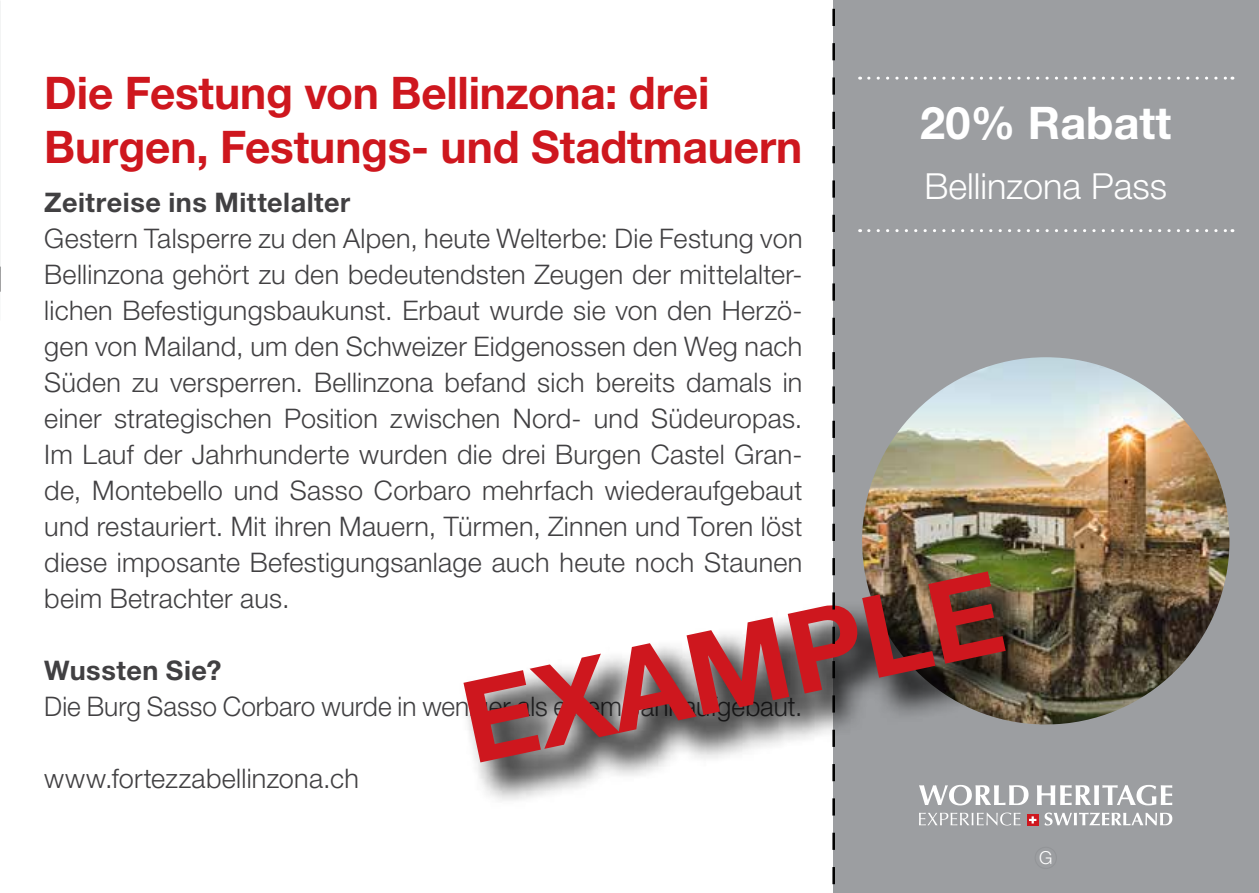
<style>
.page{position:relative;width:1259px;height:893px;background:#fff}
.page>*{position:absolute;margin:0;border:0;box-sizing:border-box;transform-origin:0 0}
.t1{font:700 114px "Helvetica Neue LT Std";color:#ce171e}
.t2{font:700 45px/54px "Helvetica Neue LT Std";letter-spacing:-.005em;color:#ce171e}
.t3{font:700 45px "Helvetica Neue LT Std";color:#fff}
.t4{font:300 36px "Helvetica Neue LT Std";color:#fff}
.t5{font:300 27px/36px "Helvetica Neue LT Std";letter-spacing:.005em;color:#414042;text-align:justify}
.t6{font:700 27px "Helvetica Neue LT Std";letter-spacing:.02em;color:#414042}
.t7{font:300 18px "Helvetica Neue LT Std";color:#fff}
</style>
<div class="page">
<div style="left:833px;top:0;width:426px;height:893px;background:#9c9ea1"></div>
<img style="left:862px;top:357px;width:367px;height:367px;border-radius:184px">
<svg style="left:1051px;top:785px;width:121px;height:20px"></svg>
<svg style="left:1027px;top:814px;width:11px;height:11px"></svg>
<svg style="left:1029px;top:816px;width:7px;height:7px"></svg>
<svg style="left:1044px;top:812px;width:128px;height:13px"></svg>
<svg style="left:919px;top:812px;width:101px;height:13px"></svg>
<svg style="left:868px;top:77px;width:365px;height:3px"></svg>
<svg style="left:868px;top:229px;width:365px;height:3px"></svg>
<img style="left:0;top:0;width:1px;height:320px">
<svg style="left:0;top:228px;width:1px;height:92px"></svg>
<div style="left:1034px;top:847px;width:23px;height:22px;border:1px solid #939598;border-radius:50%"></div>
<div style="left:458px;top:566px;width:593px;height:243px;background:#000;opacity:.75"></div>
<svg style="left:832px;top:8px;width:3px;height:877px"></svg>
<h2 class="t2" style="left:44px;top:65px;width:759px">Die Festung von Bellinzona: drei<br>Burgen, Festungs- und Stadtmauern</h2>
<p class="t6" style="left:44px;top:186px;width:307px">Zeitreise ins Mittelalter</p>
<p class="t5" style="left:44px;top:220px;width:760px">Gestern Talsperre zu den Alpen, heute Welterbe: Die Festung von Bellinzona gehört zu den bedeutendsten Zeugen der mittelalter&shy;lichen Befestigungsbaukunst. Erbaut wurde sie von den Herzö&shy;gen von Mailand, um den Schweizer Eidgenossen den Weg nach Süden zu versperren. Bellinzona befand sich bereits damals in einer strategischen Position zwischen Nord- und Südeuropas.<br>Im Lauf der Jahrhunderte wurden die drei Burgen Castel Gran&shy;de, Montebello und Sasso Corbaro mehrfach wiederaufgebaut und restauriert. Mit ihren Mauern, Türmen, Zinnen und Toren löst diese imposante Befestigungsanlage auch heute noch Staunen beim Betrachter aus.</p>
<h2 class="t3" style="left:920px;top:95px;width:252px">20% Rabatt</h2>
<h3 class="t4" style="left:924px;top:165px;width:244px">Bellinzona Pass</h3>
<h1 class="t1" style="left:449px;top:656px;width:550px;rotate:-12deg">EXAMPLE</h1>
<p class="t6" style="left:44px;top:654px;width:179px">Wussten Sie?</p>
<p class="t5" style="left:44px;top:688px;width:759px">Die Burg Sasso Corbaro wurde in weniger als einem Jahr aufgebaut.</p>
<p class="t5" style="left:44px;top:760px;width:316px">www.fortezzabellinzona.ch</p>
<p class="t7" style="left:1039px;top:846px;width:15px">G</p>
</div>
